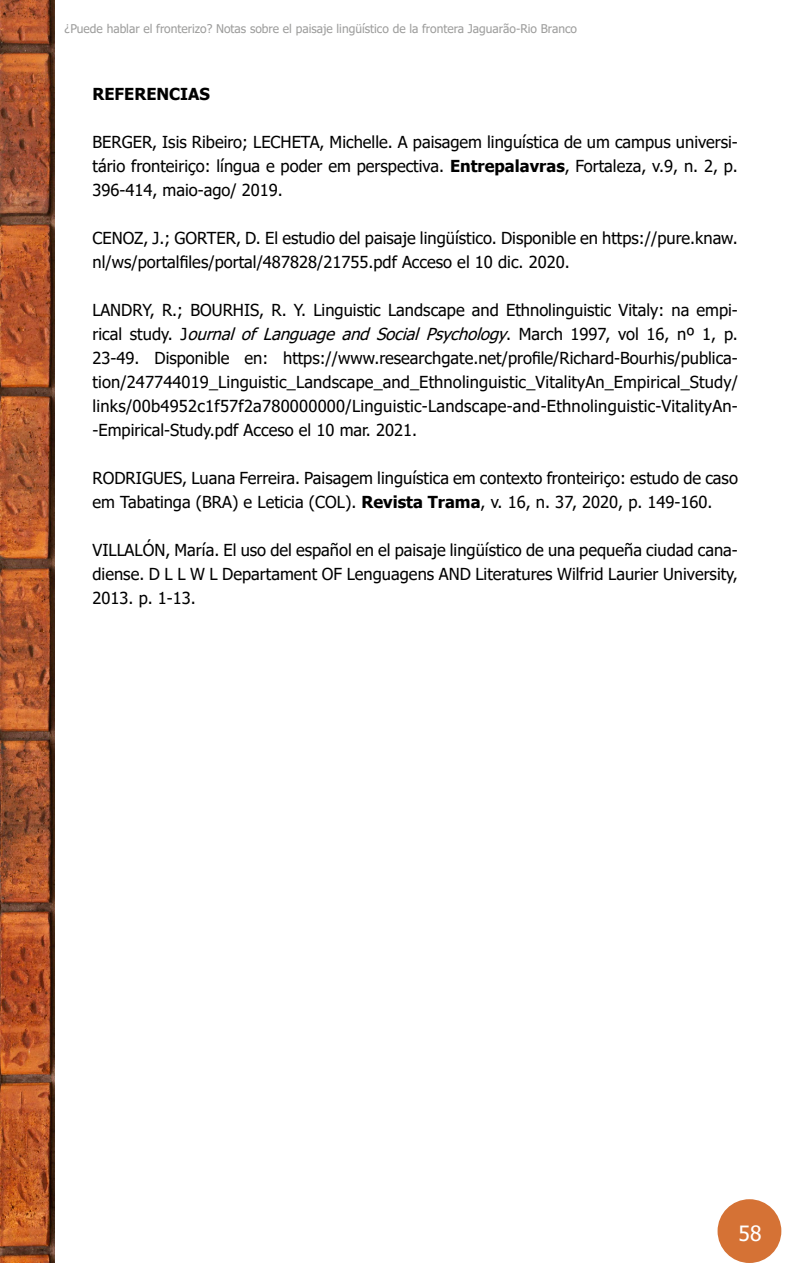
<style>
.page{position:relative;width:792px;height:1263px;background:#fff}
.page>*{position:absolute;margin:0;border:0;box-sizing:border-box;transform-origin:0 0}
.t1{font:21px "Tahoma";color:#fff}
.t2{font:16.5px/24px "Tahoma";color:#000;text-align:justify}
.t3{font:700 16.5px "Tahoma";color:#000}
.t4{font:12px "Tahoma";color:#9d9d9c}
.s1{font-weight:700}
.s2{font-style:italic}
</style>
<div class="page">
<img style="left:0;top:0;width:54px;height:1263px">
<div style="left:717px;top:1199px;width:64px;height:64px;background:#d57235;border-radius:50%"></div>
<p class="t4" style="left:65px;top:20px;width:514px">¿Puede hablar el fronterizo? Notas sobre el paisaje lingüístico de la frontera Jaguarão-Rio Branco</p>
<p class="t3" style="left:92px;top:82px;width:119px">REFERENCIAS</p>
<p class="t2" style="left:92px;top:131px;width:647px">BERGER, Isis Ribeiro; LECHETA, Michelle. A paisagem linguística de um campus universi&shy;tário fronteiriço: língua e poder em perspectiva. <span class="s1">Entrepalavras</span>, Fortaleza, v.9, n. 2, p.<br>396-414, maio-ago/ 2019.</p>
<p class="t2" style="left:92px;top:227px;width:647px">CENOZ, J.; GORTER, D. El estudio del paisaje lingüístico. Disponible en https://pure.knaw. nl/ws/portalfiles/portal/487828/21755.pdf Acceso el 10 dic. 2020.</p>
<p class="t2" style="left:92px;top:299px;width:647px">LANDRY, R.; BOURHIS, R. Y. Linguistic Landscape and Ethnolinguistic Vitaly: na empi&shy;r i c a l s t u d y . J <span class="s2">ournalofLanguageandSocialPsychology</span>. M a r c h 1 9 9 7, v o l 1 6 , n º 1 , p .<br>23-49. Disponible en: https://www.researchgate.net/profile/Richard-Bourhis/publica&shy;tion/247744019_Linguistic_Landscape_and_Ethnolinguistic_VitalityAn_Empirical_Study/ links/00b4952c1f57f2a780000000/Linguistic-Landscape-and-Ethnolinguistic-VitalityAn--Empirical-Study.pdf Acceso el 10 mar. 2021.</p>
<p class="t2" style="left:92px;top:467px;width:647px">RODRIGUES, Luana Ferreira. Paisagem linguística em contexto fronteiriço: estudo de caso em Tabatinga (BRA) e Leticia (COL). <span class="s1">Revista Trama</span>, v. 16, n. 37, 2020, p. 149-160.</p>
<p class="t2" style="left:92px;top:539px;width:647px">VILLALÓN, María. El uso del español en el paisaje lingüístico de una pequeña ciudad cana&shy;diense. D L L W L Departament OF Lenguagens AND Literatures Wilfrid Laurier University, 2013. p. 1-13.</p>
<p class="t1" style="left:738px;top:1219px;width:24px">58</p>
</div>
